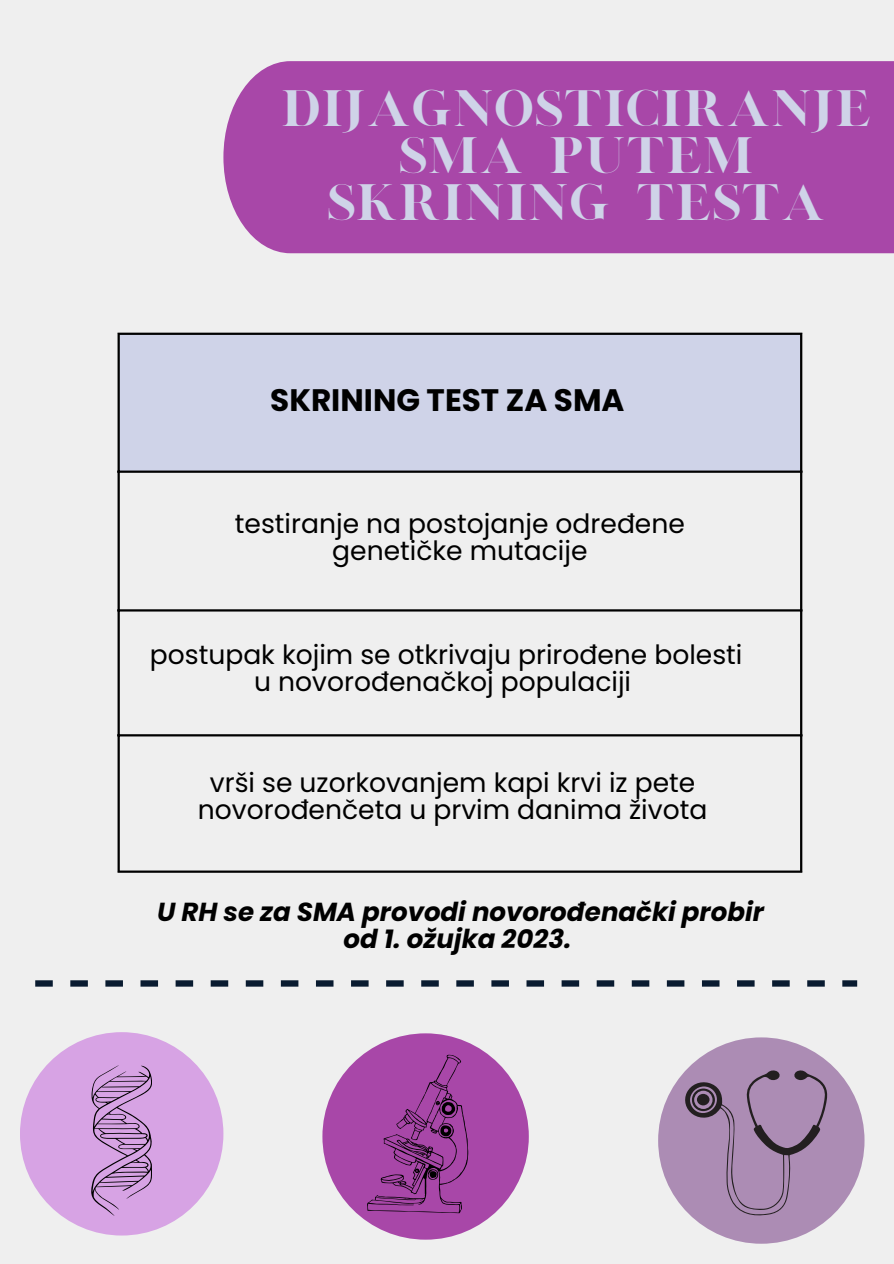
<style>
.page{position:relative;width:894px;height:1264px;background:#fff}
.page>*{position:absolute;margin:0;border:0;box-sizing:border-box;transform-origin:0 0}
.t1{font:41.55px/47.2px "London";color:#cfd3e8;text-align:center}
.t2{font:700 31.05px "Poppins";color:#000}
.t3{font:26.55px "Poppins";color:#000}
.t4{font:italic 700 26.1px/27px "Poppins";color:#000;text-align:center}
</style>
<div class="page">
<div style="left:0;top:0;width:893px;height:1263px;background:#efefef"></div>
<div style="left:20px;top:1032px;width:203px;height:203px;background:#d7a3e4;border-radius:50%"></div>
<div style="left:322px;top:1033px;width:206px;height:206px;background:#a847a8;border-radius:50%"></div>
<div style="left:658px;top:1037px;width:206px;height:206px;background:#ac8cb4;border-radius:50%"></div>
<div style="left:223px;top:61px;width:670px;height:192px;background:#a847a8"></div>
<svg style="left:91px;top:1065px;width:61px;height:150px"></svg>
<svg style="left:683px;top:1069px;width:145px;height:146px"></svg>
<div style="left:696px;top:1093px;width:13px;height:12px;background:#231f20;border-radius:50%"></div>
<svg style="left:367px;top:1054px;width:101px;height:159px"></svg>
<div style="left:118px;top:333px;width:683px;height:139px;background:#cfd3e8"></div>
<hr style="left:117px;top:335px;width:3px;height:535px;background:#000">
<hr style="left:799px;top:335px;width:3px;height:535px;background:#000">
<hr style="left:117px;top:332px;width:685px;height:3px;background:#000">
<hr style="left:117px;top:470px;width:685px;height:3px;background:#000">
<hr style="left:117px;top:609px;width:685px;height:2px;background:#000">
<hr style="left:117px;top:734px;width:685px;height:2px;background:#000">
<hr style="left:117px;top:870px;width:685px;height:2px;background:#000">
<svg style="left:35px;top:980px;width:821px;height:6px"></svg>
<h1 class="t1" style="left:281px;top:89px;width:592px">DIJAGNOSTICIRANJE<br>SMA PUTEM<br>SKRINING TESTA</h1>
<p class="t2" style="left:270px;top:378px;width:355px">SKRINING TEST ZA SMA</p>
<p class="t3" style="left:235px;top:505px;width:451px">testiranje na postojanje određene</p>
<p class="t3" style="left:332px;top:532px;width:257px">genetičke mutacije</p>
<p class="t3" style="left:150px;top:636px;width:594px">postupak kojim se otkrivaju prirođene bolesti</p>
<p class="t3" style="left:254px;top:663px;width:378px">u novorođenačkoj populaciji</p>
<h2 class="t3" style="left:210px;top:764px;width:487px">vrši se uzorkovanjem kapi krvi iz pete</h2>
<p class="t3" style="left:198px;top:791px;width:510px">novorođenčeta u prvim danima života</p>
<h3 class="t4" style="left:157px;top:898px;width:608px">U RH se za SMA provodi novorođenački probir od 1. ožujka 2023.</h3>
</div>
